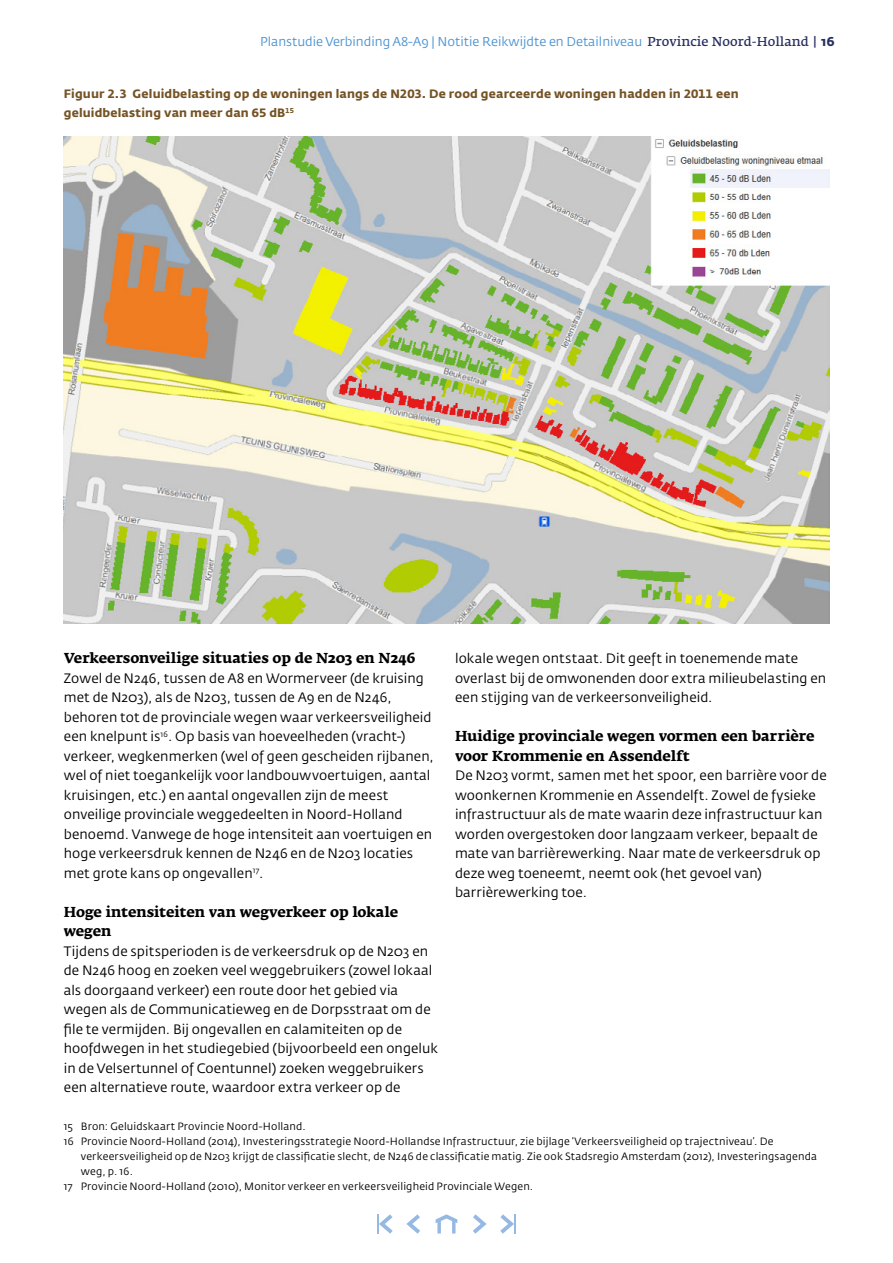
<style>
.page{position:relative;width:893px;height:1263px;background:#fff}
.page>*{position:absolute;margin:0;border:0;box-sizing:border-box;transform-origin:0 0}
.t1{font:700 14.25px/19.5px "Fedra Serif A Std";letter-spacing:-.005em;color:#000}
.t2{font:13.5px/19.5px "Fedra Sans Std";letter-spacing:.01em;color:#000}
.t3{font:12.75px "Fedra Sans Std";color:#4b93d2}
.t4{font:700 12px/19.5px "Fedra Sans Std";letter-spacing:.015em;color:#745325}
.t5{font:10.5px "Fedra Sans Std";letter-spacing:.015em;color:#000}
.s1{font-family:"Fedra Serif A Std";font-weight:600;color:#272e62}
.s2{font-family:"Fedra Serif A Std";font-weight:700;font-size:12px;color:#272e62}
.s3{font-weight:700;color:#272e62}
</style>
<div class="page">
<svg style="left:436px;top:1214px;width:21px;height:19px"></svg>
<svg style="left:377px;top:1214px;width:16px;height:20px"></svg>
<svg style="left:500px;top:1214px;width:16px;height:20px"></svg>
<svg style="left:473px;top:1214px;width:14px;height:20px"></svg>
<svg style="left:406px;top:1214px;width:14px;height:20px"></svg>
<img style="left:64px;top:137px;width:765px;height:486px">
<p class="t3" style="left:260px;top:34px;width:576px">Planstudie Verbinding A8-A9 | Notitie Reikwijdte en Detailniveau <span class="s1">Provincie Noord-Holland</span> <span class="s2">|</span> <span class="s3">16</span></p>
<p class="t4" style="left:64px;top:83px;width:676px">Figuur 2.3 Geluidbelasting op de woningen langs de N203. De rood gearceerde woningen hadden in 2011 een geluidbelasting van meer dan 65 dB<sup>15</sup></p>
<p class="t1" style="left:64px;top:648px;width:353px">Verkeersonveilige situaties op de N203 en N246</p>
<p class="t2" style="left:64px;top:668px;width:371px">Zowel de N246, tussen de A8 en Wormerveer (de kruising met de N203), als de N203, tussen de A9 en de N246, behoren tot de provinciale wegen waar verkeersveiligheid een knelpunt is<sup>16</sup>. Op basis van hoeveelheden (vracht-) verkeer, wegkenmerken (wel of geen gescheiden rijbanen, wel of niet toegankelijk voor landbouwvoertuigen, aantal kruisingen, etc.) en aantal ongevallen zijn de meest onveilige provinciale weggedeelten in Noord-Holland benoemd. Vanwege de hoge intensiteit aan voertuigen en hoge verkeersdruk kennen de N246 en de N203 locaties met grote kans op ongevallen<sup>17</sup>.</p>
<p class="t1" style="left:64px;top:902px;width:336px">Hoge intensiteiten van wegverkeer op lokale wegen</p>
<p class="t2" style="left:64px;top:941px;width:376px">Tijdens de spitsperioden is de verkeersdruk op de N203 en de N246 hoog en zoeken veel weggebruikers (zowel lokaal als doorgaand verkeer) een route door het gebied via wegen als de Communicatieweg en de Dorpsstraat om de file te vermijden. Bij ongevallen en calamiteiten op de hoofdwegen in het studiegebied (bijvoorbeeld een ongeluk in de Velsertunnel of Coentunnel) zoeken weggebruikers een alternatieve route, waardoor extra verkeer op de</p>
<p class="t5" style="left:64px;top:1119px;width:244px">15 Bron: Geluidskaart Provincie Noord-Holland.</p>
<p class="t5" style="left:64px;top:1134px;width:711px">16 Provincie Noord-Holland (2014), Investeringsstrategie Noord-Hollandse Infrastructuur, zie bijlage ‘Verkeersveiligheid op trajectniveau’. De</p>
<p class="t5" style="left:81px;top:1149px;width:738px">verkeersveiligheid op de N203 krijgt de classificatie slecht, de N246 de classificatie matig. Zie ook Stadsregio Amsterdam (2012), Investeringsagenda</p>
<p class="t5" style="left:81px;top:1164px;width:54px">weg, p. 16.</p>
<p class="t5" style="left:64px;top:1179px;width:471px">17 Provincie Noord-Holland (2010), Monitor verkeer en verkeersveiligheid Provinciale Wegen.</p>
<p class="t2" style="left:455px;top:649px;width:373px">lokale wegen ontstaat. Dit geeft in toenemende mate overlast bij de omwonenden door extra milieubelasting en een stijging van de verkeersonveiligheid.</p>
<p class="t1" style="left:455px;top:726px;width:361px">Huidige provinciale wegen vormen een barrière voor Krommenie en Assendelft</p>
<p class="t2" style="left:455px;top:766px;width:373px">De N203 vormt, samen met het spoor, een barrière voor de woonkernen Krommenie en Assendelft. Zowel de fysieke infrastructuur als de mate waarin deze infrastructuur kan worden overgestoken door langzaam verkeer, bepaalt de mate van barrièrewerking. Naar mate de verkeersdruk op deze weg toeneemt, neemt ook (het gevoel van) barrièrewerking toe.</p>
</div>
